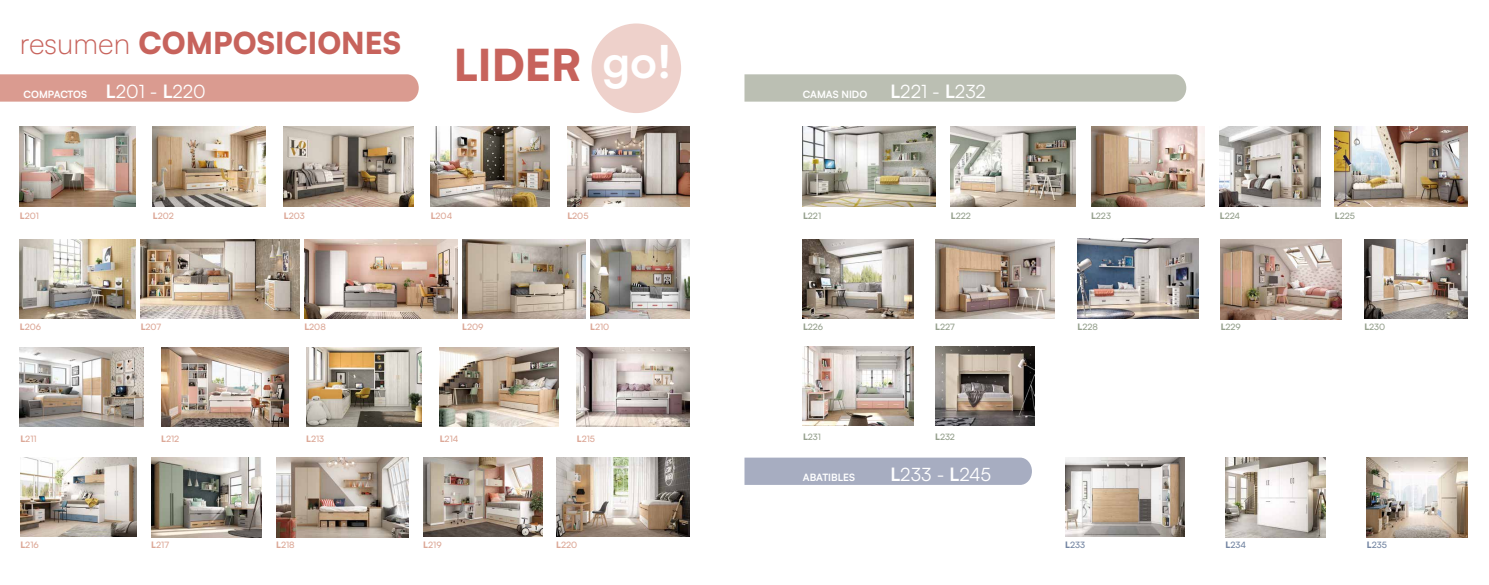
<style>
.page{position:relative;width:1489px;height:585px;background:#fff}
.page>*{position:absolute;margin:0;border:0;box-sizing:border-box;transform-origin:0 0}
.t1{font:900 43.62px "Satoshi";color:#c7635c}
.t2{font:900 30px "Satoshi";color:#c7635c}
.t3{font:18.38px "Satoshi";color:#fff}
.t4{font:700 10px "Satoshi";color:#fff}
.t5{font:500 8.75px "Satoshi";color:#dca796}
.t6{font:500 8.75px "Satoshi";letter-spacing:.005em;color:#95a08d}
.t7{font:500 8.75px "Satoshi";letter-spacing:.005em;color:#7385a2}
.s1{font-weight:300}
.s2{font-weight:700;font-size:45.19px;color:#fff}
.s3{font-weight:700}
.s4{font-weight:900}
</style>
<div class="page">
<img style="left:1364px;top:240px;width:102px;height:79px">
<div style="left:744px;top:457px;width:287px;height:28px;background:#a7adc1"></div>
<img style="left:20px;top:127px;width:116px;height:79px">
<img style="left:153px;top:127px;width:112px;height:79px">
<img style="left:284px;top:127px;width:129px;height:79px">
<img style="left:430px;top:127px;width:119px;height:79px">
<img style="left:567px;top:127px;width:122px;height:79px">
<img style="left:20px;top:240px;width:116px;height:79px">
<svg style="left:0;top:74px;width:419px;height:28px;background:#db9e93"></svg>
<svg style="left:744px;top:74px;width:442px;height:28px;background:#bdc0b5"></svg>
<img style="left:141px;top:240px;width:158px;height:79px">
<img style="left:304px;top:240px;width:153px;height:79px">
<img style="left:462px;top:240px;width:123px;height:79px">
<img style="left:590px;top:240px;width:99px;height:79px">
<img style="left:20px;top:347px;width:123px;height:80px">
<img style="left:161px;top:347px;width:127px;height:80px">
<img style="left:306px;top:347px;width:115px;height:80px">
<img style="left:440px;top:347px;width:118px;height:80px">
<img style="left:577px;top:347px;width:112px;height:80px">
<img style="left:20px;top:457px;width:117px;height:80px">
<img style="left:151px;top:457px;width:110px;height:80px">
<img style="left:276px;top:457px;width:132px;height:80px">
<img style="left:423px;top:457px;width:119px;height:80px">
<img style="left:557px;top:457px;width:132px;height:80px">
<img style="left:803px;top:127px;width:132px;height:79px">
<img style="left:950px;top:127px;width:125px;height:79px">
<img style="left:1091px;top:127px;width:113px;height:79px">
<img style="left:1219px;top:126px;width:100px;height:80px">
<img style="left:1334px;top:127px;width:132px;height:79px">
<img style="left:803px;top:240px;width:110px;height:79px">
<img style="left:935px;top:240px;width:119px;height:79px">
<img style="left:1077px;top:238px;width:120px;height:81px">
<img style="left:1220px;top:240px;width:120px;height:79px">
<img style="left:803px;top:346px;width:110px;height:79px">
<img style="left:935px;top:346px;width:99px;height:79px">
<img style="left:1065px;top:457px;width:119px;height:80px">
<img style="left:1225px;top:457px;width:100px;height:80px">
<img style="left:1366px;top:457px;width:100px;height:80px">
<div style="left:591px;top:23px;width:90px;height:90px;background:#eed1cb;border-radius:50%"></div>
<h2 class="t2" style="left:20px;top:20px;width:383px"><span class="s1">resumen</span> COMPOSICIONES</h2>
<h1 class="t1" style="left:453px;top:31px;width:219px">LIDER <span class="s2">go!</span></h1>
<h3 class="t3" style="left:106px;top:79px;width:101px"><span class="s3">L</span>201 - <span class="s3">L</span>220</h3>
<h3 class="t3" style="left:890px;top:79px;width:97px"><span class="s3">L</span>221 - <span class="s3">L</span>232</h3>
<p class="t4" style="left:24px;top:87px;width:65px">COMPACTOS</p>
<p class="t4" style="left:803px;top:87px;width:66px">CAMAS NIDO</p>
<p class="t5" style="left:20px;top:210px;width:21px"><span class="s4">L</span>201</p>
<p class="t5" style="left:153px;top:210px;width:22px"><span class="s4">L</span>202</p>
<p class="t5" style="left:284px;top:210px;width:22px"><span class="s4">L</span>203</p>
<p class="t5" style="left:431px;top:210px;width:23px"><span class="s4">L</span>204</p>
<p class="t5" style="left:567px;top:210px;width:23px"><span class="s4">L</span>205</p>
<p class="t6" style="left:803px;top:210px;width:20px"><span class="s4">L</span>221</p>
<p class="t6" style="left:950px;top:210px;width:22px"><span class="s4">L</span>222</p>
<p class="t6" style="left:1090px;top:210px;width:21px"><span class="s4">L</span>223</p>
<p class="t6" style="left:1219px;top:210px;width:22px"><span class="s4">L</span>224</p>
<p class="t6" style="left:1334px;top:210px;width:22px"><span class="s4">L</span>225</p>
<p class="t5" style="left:20px;top:321px;width:23px"><span class="s4">L</span>206</p>
<p class="t5" style="left:590px;top:321px;width:21px"><span class="s4">L</span>210</p>
<p class="t6" style="left:803px;top:321px;width:22px"><span class="s4">L</span>226</p>
<p class="t5" style="left:141px;top:321px;width:22px"><span class="s4">L</span>207</p>
<p class="t5" style="left:304px;top:321px;width:23px"><span class="s4">L</span>208</p>
<p class="t5" style="left:462px;top:321px;width:23px"><span class="s4">L</span>209</p>
<p class="t6" style="left:935px;top:321px;width:21px"><span class="s4">L</span>227</p>
<p class="t6" style="left:1077px;top:321px;width:22px"><span class="s4">L</span>228</p>
<p class="t5" style="left:20px;top:432px;width:18px"><span class="s4">L</span>211</p>
<p class="t5" style="left:161px;top:432px;width:20px"><span class="s4">L</span>212</p>
<p class="t5" style="left:306px;top:432px;width:20px"><span class="s4">L</span>213</p>
<p class="t5" style="left:440px;top:432px;width:20px"><span class="s4">L</span>214</p>
<p class="t5" style="left:577px;top:432px;width:20px"><span class="s4">L</span>215</p>
<p class="t6" style="left:803px;top:431px;width:19px"><span class="s4">L</span>231</p>
<p class="t6" style="left:935px;top:431px;width:21px"><span class="s4">L</span>232</p>
<p class="t4" style="left:803px;top:470px;width:54px">ABATIBLES</p>
<h3 class="t3" style="left:890px;top:462px;width:102px"><span class="s3">L</span>233 - <span class="s3">L</span>245</h3>
<p class="t6" style="left:1220px;top:321px;width:22px"><span class="s4">L</span>229</p>
<p class="t6" style="left:1364px;top:321px;width:22px"><span class="s4">L</span>230</p>
<p class="t5" style="left:20px;top:539px;width:20px"><span class="s4">L</span>216</p>
<p class="t5" style="left:151px;top:539px;width:19px"><span class="s4">L</span>217</p>
<p class="t5" style="left:276px;top:539px;width:20px"><span class="s4">L</span>218</p>
<p class="t5" style="left:423px;top:539px;width:20px"><span class="s4">L</span>219</p>
<p class="t5" style="left:556px;top:539px;width:23px"><span class="s4">L</span>220</p>
<p class="t7" style="left:1065px;top:539px;width:21px"><span class="s4">L</span>233</p>
<p class="t7" style="left:1225px;top:539px;width:22px"><span class="s4">L</span>234</p>
<p class="t7" style="left:1366px;top:539px;width:22px"><span class="s4">L</span>235</p>
</div>
